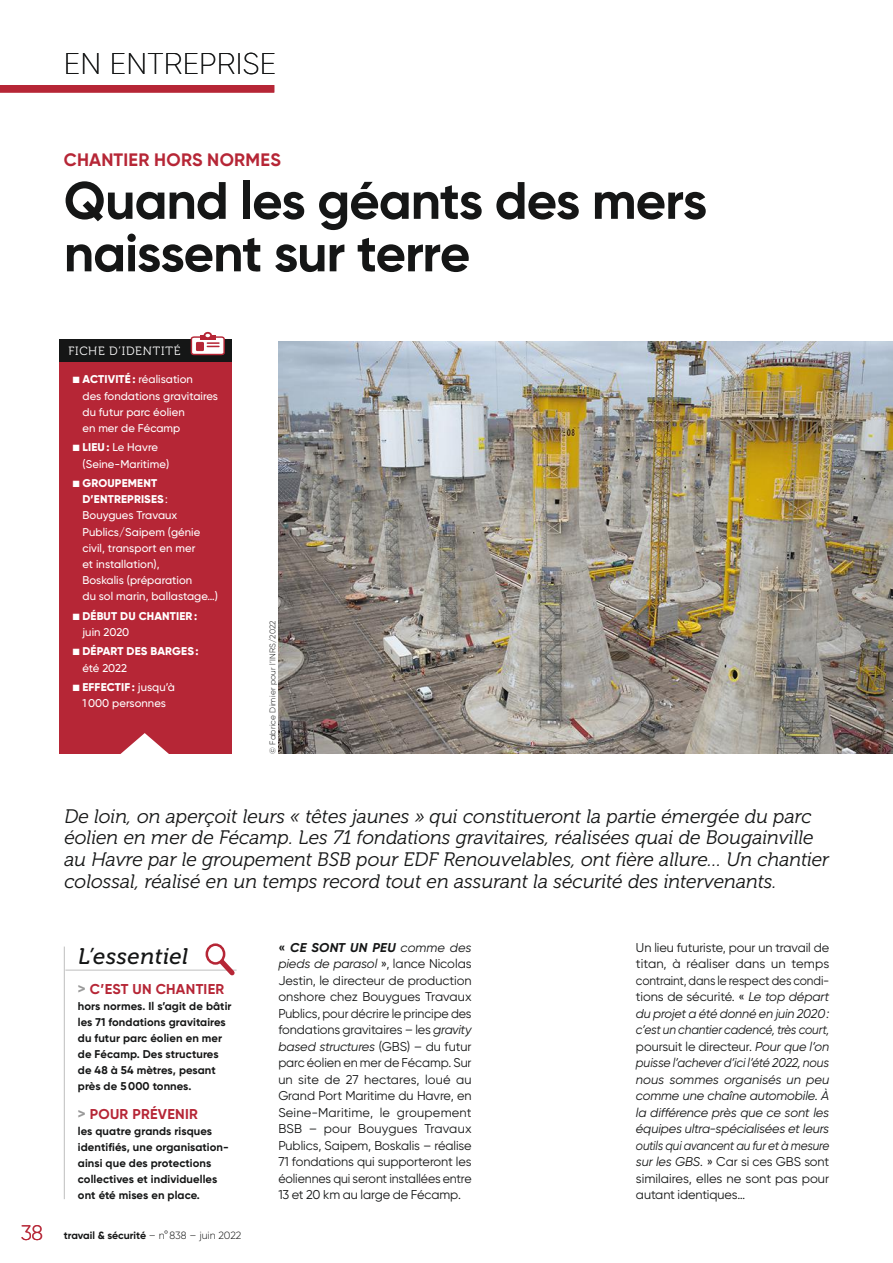
<style>
.page{position:relative;width:893px;height:1263px;background:#fff}
.page>*{position:absolute;margin:0;border:0;box-sizing:border-box;transform-origin:0 0}
.t1{font:700 52.5px/52.5px "Gilroy";letter-spacing:-.02em;color:#151616}
.t2{font:200 30px "Gilroy";letter-spacing:.01em;color:#151616}
.t3{font:italic 22.5px "Museo 500";letter-spacing:.025em;color:#151616}
.t4{font:300 21px "Gilroy";color:#b62636}
.t5{font:italic 19.5px/21.8px "Museo 300";color:#151616}
.t6{font:700 18px "Gilroy";letter-spacing:.015em;color:#b62636}
.t7{font:700 14.25px "Gilroy";letter-spacing:.02em;color:#b62636}
.t8{font:italic 12.75px/16.5px "Gilroy";letter-spacing:-.015em;color:#151616;text-align:justify}
.t9{font:12.75px/16.5px "Gilroy";letter-spacing:-.01em;color:#151616;text-align:justify}
.t10{font:12px "Museo 300";letter-spacing:.07em;color:#fff}
.t11{font:500 11.25px/16.2px "Gilroy";letter-spacing:.005em;color:#fff}
.t12{font:700 11.25px/16px "Gilroy";letter-spacing:.01em;color:#151616}
.t13{font:800 11.25px/16.2px "Gilroy";letter-spacing:.015em;color:#fff}
.t14{font:700 10.5px "Gilroy";color:#151616}
.t15{font:300 8.25px "Gilroy";letter-spacing:.025em;color:#151616}
.s1{font-weight:800}
.s2{font-weight:500}
.s3{font-size:15px;color:#999}
.s4{font-weight:300}
.s5{font-weight:700}
.s6{font-weight:700;font-style:italic}
.s7{font-style:italic}
.s8{font-style:normal}
</style>
<div class="page">
<div style="left:0;top:85px;width:274px;height:8px;background:#b62636"></div>
<div style="left:60px;top:339px;width:172px;height:23px;background:#151616"></div>
<svg style="left:190px;top:333px;width:35px;height:23px"></svg>
<div style="left:204px;top:332px;width:8px;height:7px;border:2px solid #b62636;border-radius:50%"></div>
<div style="left:60px;top:362px;width:172px;height:392px;background:#b62636"></div>
<svg style="left:120px;top:733px;width:49px;height:21px"></svg>
<hr style="left:65px;top:969px;width:172px;height:2px;background:#c5c5c5">
<svg style="left:214px;top:954px;width:23px;height:22px"></svg>
<div style="left:207px;top:945px;width:17px;height:18px;background:#fff;border-radius:50%"></div>
<div style="left:206px;top:943px;width:19px;height:22px;border:3px solid #b62636;border-radius:50%"></div>
<hr style="left:64px;top:946px;width:1px;height:253px;background:#c5c5c5">
<img style="left:278px;top:341px;width:615px;height:413px">
<h2 class="t2" style="left:64px;top:50px;width:213px">EN ENTREPRISE</h2>
<h3 class="t6" style="left:64px;top:154px;width:218px">CHANTIER HORS NORMES</h3>
<h1 class="t1" style="left:64px;top:180px;width:645px">Quand les géants des mers naissent sur terre</h1>
<p class="t10" style="left:68px;top:344px;width:114px">FICHE D’IDENTITÉ</p>
<p class="t11" style="left:82px;top:372px;width:137px;text-indent:-10px">■ <span class="s1">ACTIVITÉ :</span> réalisation<br>des fondations gravitaires du futur parc éolien<br>en mer de Fécamp</p>
<p class="t11" style="left:82px;top:440px;width:88px;text-indent:-10px">■ <span class="s1">LIEU:</span> Le Havre (Seine-Maritime)</p>
<p class="t11" style="left:82px;top:476px;width:137px;text-indent:-10px">■ <span class="s1">GROUPEMENT<br>D’ENTREPRISES</span>:<br>Bouygues Travaux<br>Publics/Saipem (génie civil, transport en mer<br>et installation),<br>Boskalis (préparation<br>du sol marin, ballastage…)</p>
<p class="t13" style="left:82px;top:609px;width:116px;text-indent:-10px">■ DÉBUT DU CHANTIER: <span class="s2">juin 2020</span></p>
<p class="t13" style="left:82px;top:644px;width:118px;text-indent:-10px">■ DÉPART DES BARGES: <span class="s2">été 2022</span></p>
<p class="t11" style="left:73px;top:680px;width:104px;text-align:center">■ <span class="s1">EFFECTIF :</span> jusqu’à<br>1000 personnes</p>
<p class="t15" style="left:269px;top:754px;width:135px;rotate:-90deg">© Fabrice Dimier pour l’INRS/2022</p>
<h3 class="t4" style="left:21px;top:1223px;width:24px">38</h3>
<p class="t5" style="left:64px;top:807px;width:766px">De loin, on aperçoit leurs « têtes jaunes » qui constitueront la partie émergée du parc éolien en mer de Fécamp. Les 71 fondations gravitaires, réalisées quai de Bougainville au Havre par le groupement BSB pour EDF Renouvelables, ont fière allure… Un chantier colossal, réalisé en un temps record tout en assurant la sécurité des intervenants.</p>
<h3 class="t3" style="left:78px;top:943px;width:112px">L’essentiel</h3>
<p class="t7" style="left:78px;top:984px;width:148px"><span class="s3">&gt;</span> C’EST UN CHANTIER</p>
<p class="t12" style="left:78px;top:999px;width:155px">hors normes. Il s’agit de bâtir les 71 fondations gravitaires du futur parc éolien en mer de Fécamp. Des structures de 48 à 54 mètres, pesant près de 5000 tonnes.</p>
<p class="t7" style="left:78px;top:1109px;width:122px"><span class="s3">&gt;</span> POUR PRÉVENIR</p>
<p class="t12" style="left:78px;top:1124px;width:152px">les quatre grands risques identifiés, une organisation&shy;ainsi que des protections collectives et individuelles ont été mises en place.</p>
<p class="t14" style="left:64px;top:1232px;width:179px">travail &amp; sécurité <span class="s4">– n°838 – juin 2022</span></p>
<p class="t9" style="left:278px;top:940px;width:195px"><span class="s5">«</span> <span class="s6">CE SONT UN PEU</span> <span class="s7">comme des pieds de parasol</span> », lance Nicolas Jestin, le directeur de production onshore chez Bouygues Travaux Publics, pour décrire le principe des fondations gravitaires – les <span class="s7">gravity based structures</span> (GBS) – du futur parc éolien en mer de Fécamp. Sur un site de 27 hectares, loué au Grand Port Maritime du Havre, en Seine-Maritime, le groupement BSB – pour Bouygues Travaux Publics, Saipem, Boskalis – réalise 71 fondations qui supporteront les éoliennes qui seront installées entre 13 et 20 km au large de Fécamp.</p>
<p class="t8" style="left:636px;top:940px;width:195px"><span class="s8">Un lieu futuriste, pour un travail de titan, à réaliser dans un temps contraint, dans le respect des condi&shy;tions de sécurité. «</span> Le top départ du projet a été donné en juin 2020: c’est un chantier cadencé, très court, <span class="s8">poursuit le directeur.</span> Pour que l’on puisse l’achever d’ici l’été 2022, nous nous sommes organisés un peu comme une chaîne automobile. À la différence près que ce sont les équipes ultra-spécialisées et leurs outils qui avancent au fur et à mesure sur les GBS. <span class="s8">» Car si ces GBS sont similaires, elles ne sont pas pour autant identiques…</span></p>
</div>
